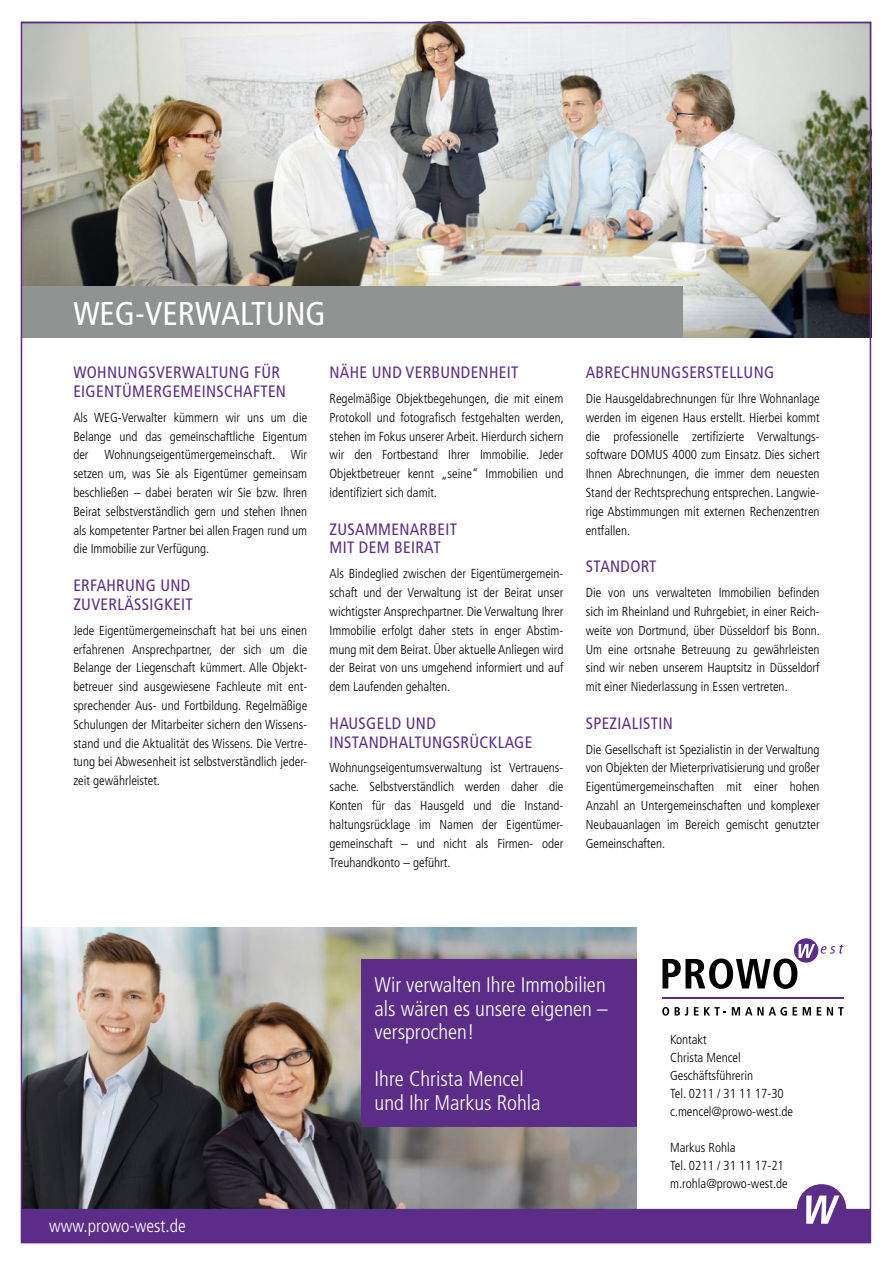
<style>
.page{position:relative;width:893px;height:1263px;background:#fff}
.page>*{position:absolute;margin:0;border:0;box-sizing:border-box;transform-origin:0 0}
.t1{font:condensed 33px "Frutiger";color:#fff}
.t2{font:300 condensed 21.15px/23.5px "Frutiger";color:#fff;text-align:justify}
.t3{font:300 condensed 18px "Frutiger";color:#fff}
.t4{font:condensed 16.5px/18.8px "Frutiger";letter-spacing:.02em;color:#5c2d88}
.t5{font:300 condensed 13.05px/18.8px "Frutiger";color:#000;text-align:justify}
</style>
<div class="page">
<img style="left:21px;top:21px;width:851px;height:317px">
<img style="left:24px;top:927px;width:613px;height:258px">
<div style="left:361px;top:959px;width:276px;height:168px;background:#5c2d88"></div>
<div style="left:21px;top:286px;width:662px;height:52px;background:#919292"></div>
<svg style="left:24px;top:1185px;width:844px;height:55px;fill:#5c2d88"></svg>
<div style="left:797px;top:1184px;width:49px;height:49px;background:#5c2d88;border-radius:50%"></div>
<svg style="left:806px;top:1195px;width:33px;height:29px"></svg>
<hr style="left:662px;top:998px;width:182px;height:1px;background:#5c2d88">
<svg style="left:662px;top:1007px;width:7px;height:9px"></svg>
<svg style="left:675px;top:1007px;width:13px;height:9px"></svg>
<svg style="left:694px;top:1007px;width:32px;height:8px"></svg>
<svg style="left:732px;top:1007px;width:55px;height:9px"></svg>
<svg style="left:793px;top:1007px;width:4px;height:8px"></svg>
<svg style="left:803px;top:1007px;width:8px;height:8px"></svg>
<svg style="left:817px;top:1007px;width:4px;height:8px"></svg>
<svg style="left:827px;top:1007px;width:17px;height:8px"></svg>
<div style="left:794px;top:938px;width:24px;height:25px;background:#5c2d88;border-radius:50%"></div>
<svg style="left:662px;top:944px;width:181px;height:45px"></svg>
<h1 class="t1" style="left:73px;top:294px;width:254px">WEG-VERWALTUNG</h1>
<p class="t4" style="left:73px;top:363px;width:214px">WOHNUNGSVERWALTUNG FÜR<br>EIGENTÜMERGEMEINSCHAFTEN</p>
<p class="t5" style="left:73px;top:408px;width:235px">Als WEG-Verwalter kümmern wir uns um die Belange und das gemeinschaftliche Eigentum der Wohnungseigentümergemeinschaft. Wir setzen um, was Sie als Eigentümer gemeinsam beschließen – dabei beraten wir Sie bzw. Ihren Beirat selbstverständlich gern und stehen Ihnen als kompetenter Partner bei allen Fragen rund um die Immobilie zur Verfügung.</p>
<p class="t4" style="left:73px;top:576px;width:121px">ERFAHRUNG UND<br>ZUVERLÄSSIGKEIT</p>
<p class="t5" style="left:73px;top:621px;width:235px">Jede Eigentümergemeinschaft hat bei uns einen erfahrenen Ansprechpartner, der sich um die Belange der Liegenschaft kümmert. Alle Objekt&shy;betreuer sind ausgewiesene Fachleute mit ent&shy;sprechender Aus- und Fortbildung. Regelmäßige Schulungen der Mitarbeiter sichern den Wissens&shy;stand und die Aktualität des Wissens. Die Vertre&shy;tung bei Abwesenheit ist selbstverständlich jeder&shy;zeit gewährleistet.</p>
<p class="t4" style="left:330px;top:363px;width:190px">NÄHE UND VERBUNDENHEIT</p>
<p class="t5" style="left:330px;top:389px;width:236px">Regelmäßige Objektbegehungen, die mit einem Protokoll und fotografisch festgehalten werden, stehen im Fokus unserer Arbeit. Hierdurch sichern wir den Fortbestand Ihrer Immobilie. Jeder Objektbetreuer kennt „seine“ Immobilien und identifiziert sich damit.</p>
<p class="t4" style="left:330px;top:520px;width:129px">ZUSAMMENARBEIT<br>MIT DEM BEIRAT</p>
<p class="t5" style="left:330px;top:564px;width:235px">Als Bindeglied zwischen der Eigentümergemein&shy;schaft und der Verwaltung ist der Beirat unser wichtigster Ansprechpartner. Die Verwaltung Ihrer Immobilie erfolgt daher stets in enger Abstim&shy;mung mit dem Beirat. Über aktuelle Anliegen wird der Beirat von uns umgehend informiert und auf dem Laufenden gehalten.</p>
<p class="t4" style="left:330px;top:714px;width:204px">HAUSGELD UND<br>INSTANDHALTUNGSRÜCKLAGE</p>
<p class="t5" style="left:330px;top:759px;width:235px">Wohnungseigentumsverwaltung ist Vertrauens&shy;sache. Selbstverständlich werden daher die Konten für das Hausgeld und die Instand&shy;haltungsrücklage im Namen der Eigentümer&shy;gemeinschaft – und nicht als Firmen- oder Treuhandkonto – geführt.</p>
<p class="t4" style="left:586px;top:363px;width:190px">ABRECHNUNGSERSTELLUNG</p>
<p class="t5" style="left:586px;top:389px;width:235px">Die Hausgeldabrechnungen für Ihre Wohnanlage werden im eigenen Haus erstellt. Hierbei kommt die professionelle zertifizierte Verwaltungs&shy;software DOMUS 4000 zum Einsatz. Dies sichert Ihnen Abrechnungen, die immer dem neuesten Stand der Rechtsprechung entsprechen. Langwie&shy;rige Abstimmungen mit externen Rechenzentren entfallen.</p>
<p class="t4" style="left:586px;top:557px;width:72px">STANDORT</p>
<p class="t5" style="left:586px;top:583px;width:236px">Die von uns verwalteten Immobilien befinden sich im Rheinland und Ruhrgebiet, in einer Reich&shy;weite von Dortmund, über Düsseldorf bis Bonn.<br>Um eine ortsnahe Betreuung zu gewährleisten sind wir neben unserem Hauptsitz in Düsseldorf mit einer Niederlassung in Essen vertreten.</p>
<p class="t4" style="left:586px;top:714px;width:89px">SPEZIALISTIN</p>
<p class="t5" style="left:586px;top:740px;width:235px">Die Gesellschaft ist Spezialistin in der Verwaltung von Objekten der Mieterprivatisierung und großer Eigentümergemeinschaften mit einer hohen Anzahl an Untergemeinschaften und komplexer Neubauanlagen im Bereich gemischt genutzter Gemeinschaften.</p>
<h3 class="t3" style="left:49px;top:1215px;width:138px">www.prowo-west.de</h3>
<h2 class="t2" style="left:375px;top:973px;width:235px">Wir verwalten Ihre Immobilien als wären es unsere eigenen – versprochen!</h2>
<h2 class="t2" style="left:375px;top:1067px;width:168px">Ihre Christa Mencel und Ihr Markus Rohla</h2>
<p class="t5" style="left:670px;top:1031px;width:125px;line-height:18px;text-align:left">Kontakt<br>Christa Mencel<br>Geschäftsführerin<br>Tel. 0211 / 31 11 17-30 c.mencel@prowo-west.de</p>
<p class="t5" style="left:670px;top:1139px;width:119px;line-height:18px;text-align:left">Markus Rohla<br>Tel. 0211 / 31 11 17-21 m.rohla@prowo-west.de</p>
</div>
